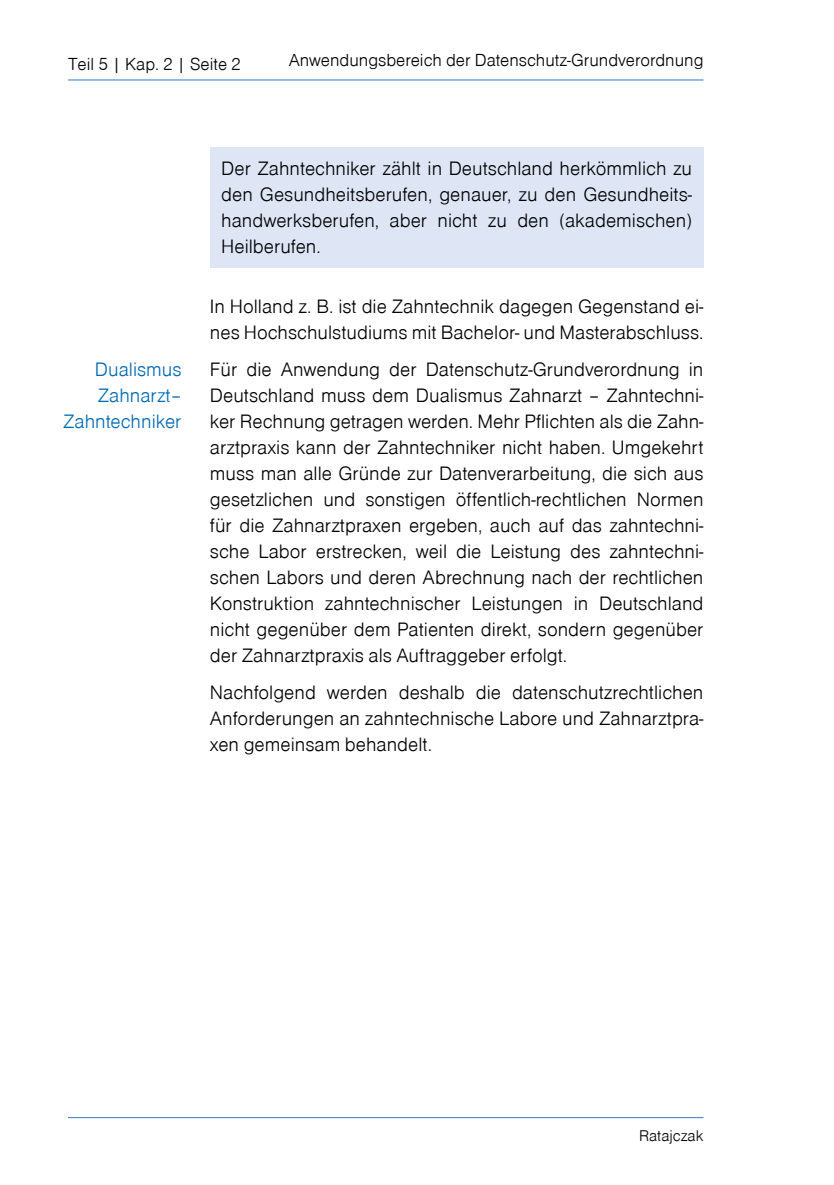
<style>
.page{position:relative;width:834px;height:1185px;background:#fff}
.page>*{position:absolute;margin:0;border:0;box-sizing:border-box;transform-origin:0 0}
.Textblock{font:20px/26px "Nimbus San D Ligh";color:#000;text-align:justify}
.Textblock_Kasten_bla{font:20px/26px "Nimbus San D Ligh";color:#000;text-align:justify}
.Textblock_nach_Kaste{font:20px/26px "Nimbus San D Ligh";color:#000}
.Marginalien{font:20px/26px "Nimbus San D Ligh";color:#0069b4;text-align:right}
.t1{font:18px "Nimbus San D Ligh";color:#000}
.t2{font:16px "Nimbus San D Ligh";color:#000}
</style>
<div class="page">
<hr style="left:68px;top:79px;width:635px;height:2px;background:#4f8fcd">
<hr style="left:68px;top:1117px;width:635px;height:1px;background:#4f8fcd">
<div style="left:210px;top:147px;width:493px;height:121px;background:#dee6f6"></div>
<p class="t1" style="left:68px;top:54px;width:174px">Teil 5 | Kap. 2 | Seite 2</p>
<p class="t1" style="left:288px;top:50px;width:416px">Anwendungsbereich der Datenschutz-Grundverordnung</p>
<p class="Marginalien" style="left:63px;top:357px;width:120px">Dualismus<br>Zahnarzt–<br>Zahntechniker</p>
<p class="Textblock_Kasten_bla" style="left:221px;top:155px;width:472px">Der Zahntechniker zählt in Deutschland herkömmlich zu den Gesundheitsberufen, genauer, zu den Gesundheits&shy;handwerksberufen, aber nicht zu den (akademischen)<br>Heilberufen.</p>
<p class="Textblock_nach_Kaste" style="left:210px;top:293px;width:495px">In Holland z. B. ist die Zahntechnik dagegen Gegenstand ei&shy;nes Hochschulstudiums mit Bachelor- und Masterabschluss.</p>
<p class="Textblock" style="left:210px;top:357px;width:495px">Für die Anwendung der Datenschutz-Grundverordnung in Deutschland muss dem Dualismus Zahnarzt – Zahntechni&shy;ker Rechnung getragen werden. Mehr Pflichten als die Zahn&shy;arztpraxis kann der Zahntechniker nicht haben. Umgekehrt muss man alle Gründe zur Datenverarbeitung, die sich aus gesetzlichen und sonstigen öffentlich-rechtlichen Normen für die Zahnarztpraxen ergeben, auch auf das zahntechni&shy;sche Labor erstrecken, weil die Leistung des zahntechni&shy;schen Labors und deren Abrechnung nach der rechtlichen Konstruktion zahntechnischer Leistungen in Deutschland nicht gegenüber dem Patienten direkt, sondern gegenüber der Zahnarztpraxis als Auftraggeber erfolgt.</p>
<p class="Textblock" style="left:210px;top:680px;width:495px">Nachfolgend werden deshalb die datenschutzrechtlichen Anforderungen an zahntechnische Labore und Zahnarztpra&shy;xen gemeinsam behandelt.</p>
<p class="t2" style="left:639px;top:1127px;width:66px">Ratajczak</p>
</div>
